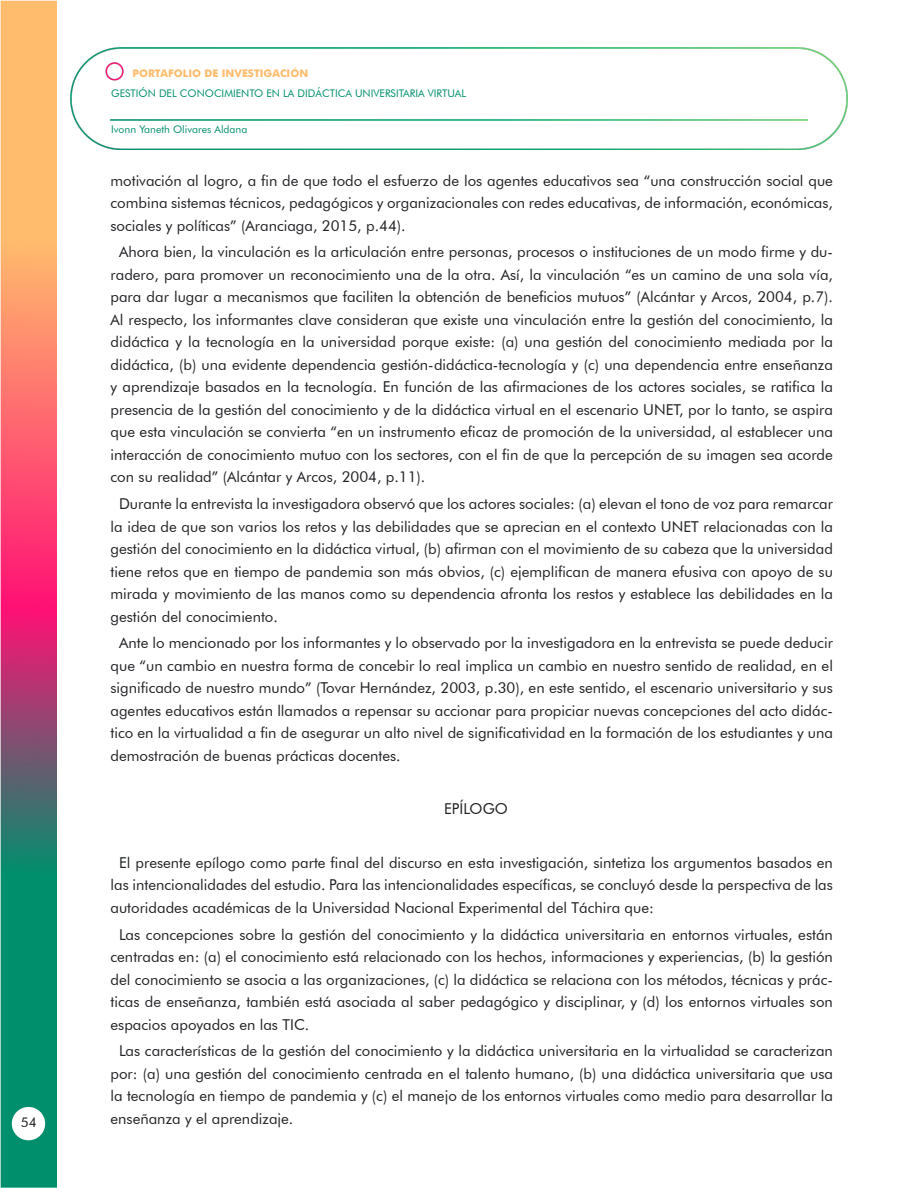
<style>
.page{position:relative;width:918px;height:1188px;background:#fff}
.page>*{position:absolute;margin:0;border:0;box-sizing:border-box;transform-origin:0 0}
.t1{font:15px/22.5px "Futura BT";color:#202124;text-align:justify}
.t2{font:13.5px "Futura BT";color:#231f20}
.t3{font:10.5px "Futura BT";color:#008f6d}
.t4{font:700 10.5px "Futura";color:#ffbc6d}
</style>
<div class="page">
<img style="left:0;top:0;width:57px;height:1188px">
<img style="left:71px;top:48px;width:776px;height:102px">
<div style="left:12px;top:1107px;width:33px;height:33px;background:#fff;border-radius:50%"></div>
<p class="t2" style="left:21px;top:1114px;width:17px">54</p>
<p class="t4" style="left:132px;top:66px;width:177px">PORTAFOLIO DE INVESTIGACIÓN</p>
<p class="t3" style="left:111px;top:87px;width:357px">GESTIÓN DEL CONOCIMIENTO EN LA DIDÁCTICA UNIVERSITARIA VIRTUAL</p>
<p class="t3" style="left:111px;top:123px;width:138px">Ivonn Yaneth Olivares Aldana</p>
<p class="t1" style="left:111px;top:169px;width:724px">motivación al logro, a fin de que todo el esfuerzo de los agentes educativos sea “una construcción social que combina sistemas técnicos, pedagógicos y organizacionales con redes educativas, de información, económicas, sociales y políticas” (Aranciaga, 2015, p.44).</p>
<p class="t1" style="left:111px;top:241px;width:724px;text-indent:9px">Ahora bien, la vinculación es la articulación entre personas, procesos o instituciones de un modo firme y du&shy;radero, para promover un reconocimiento una de la otra. Así, la vinculación “es un camino de una sola vía, para dar lugar a mecanismos que faciliten la obtención de beneficios mutuos” (Alcántar y Arcos, 2004, p.7).<br>Al respecto, los informantes clave consideran que existe una vinculación entre la gestión del conocimiento, la didáctica y la tecnología en la universidad porque existe: (a) una gestión del conocimiento mediada por la didáctica, (b) una evidente dependencia gestión-didáctica-tecnología y (c) una dependencia entre enseñanza y aprendizaje basados en la tecnología. En función de las afirmaciones de los actores sociales, se ratifica la presencia de la gestión del conocimiento y de la didáctica virtual en el escenario UNET, por lo tanto, se aspira que esta vinculación se convierta “en un instrumento eficaz de promoción de la universidad, al establecer una interacción de conocimiento mutuo con los sectores, con el fin de que la percepción de su imagen sea acorde con su realidad” (Alcántar y Arcos, 2004, p.11).</p>
<p class="t1" style="left:111px;top:493px;width:724px;text-indent:9px">Durante la entrevista la investigadora observó que los actores sociales: (a) elevan el tono de voz para remarcar la idea de que son varios los retos y las debilidades que se aprecian en el contexto UNET relacionadas con la gestión del conocimiento en la didáctica virtual, (b) afirman con el movimiento de su cabeza que la universidad tiene retos que en tiempo de pandemia son más obvios, (c) ejemplifican de manera efusiva con apoyo de su mirada y movimiento de las manos como su dependencia afronta los restos y establece las debilidades en la gestión del conocimiento.</p>
<p class="t1" style="left:111px;top:632px;width:724px;text-indent:9px">Ante lo mencionado por los informantes y lo observado por la investigadora en la entrevista se puede deducir que “un cambio en nuestra forma de concebir lo real implica un cambio en nuestro sentido de realidad, en el significado de nuestro mundo” (Tovar Hernández, 2003, p.30), en este sentido, el escenario universitario y sus agentes educativos están llamados a repensar su accionar para propiciar nuevas concepciones del acto didác&shy;tico en la virtualidad a fin de asegurar un alto nivel de significatividad en la formación de los estudiantes y una demostración de buenas prácticas docentes.</p>
<p class="t1" style="left:444px;top:798px;width:65px">EPÍLOGO</p>
<p class="t1" style="left:111px;top:851px;width:724px;text-indent:9px">El presente epílogo como parte final del discurso en esta investigación, sintetiza los argumentos basados en las intencionalidades del estudio. Para las intencionalidades específicas, se concluyó desde la perspectiva de las autoridades académicas de la Universidad Nacional Experimental del Táchira que:</p>
<p class="t1" style="left:111px;top:923px;width:724px;text-indent:9px">Las concepciones sobre la gestión del conocimiento y la didáctica universitaria en entornos virtuales, están centradas en: (a) el conocimiento está relacionado con los hechos, informaciones y experiencias, (b) la gestión del conocimiento se asocia a las organizaciones, (c) la didáctica se relaciona con los métodos, técnicas y prác&shy;ticas de enseñanza, también está asociada al saber pedagógico y disciplinar, y (d) los entornos virtuales son espacios apoyados en las TIC.</p>
<p class="t1" style="left:111px;top:1040px;width:724px;text-indent:9px">Las características de la gestión del conocimiento y la didáctica universitaria en la virtualidad se caracterizan por: (a) una gestión del conocimiento centrada en el talento humano, (b) una didáctica universitaria que usa la tecnología en tiempo de pandemia y (c) el manejo de los entornos virtuales como medio para desarrollar la enseñanza y el aprendizaje.</p>
</div>
